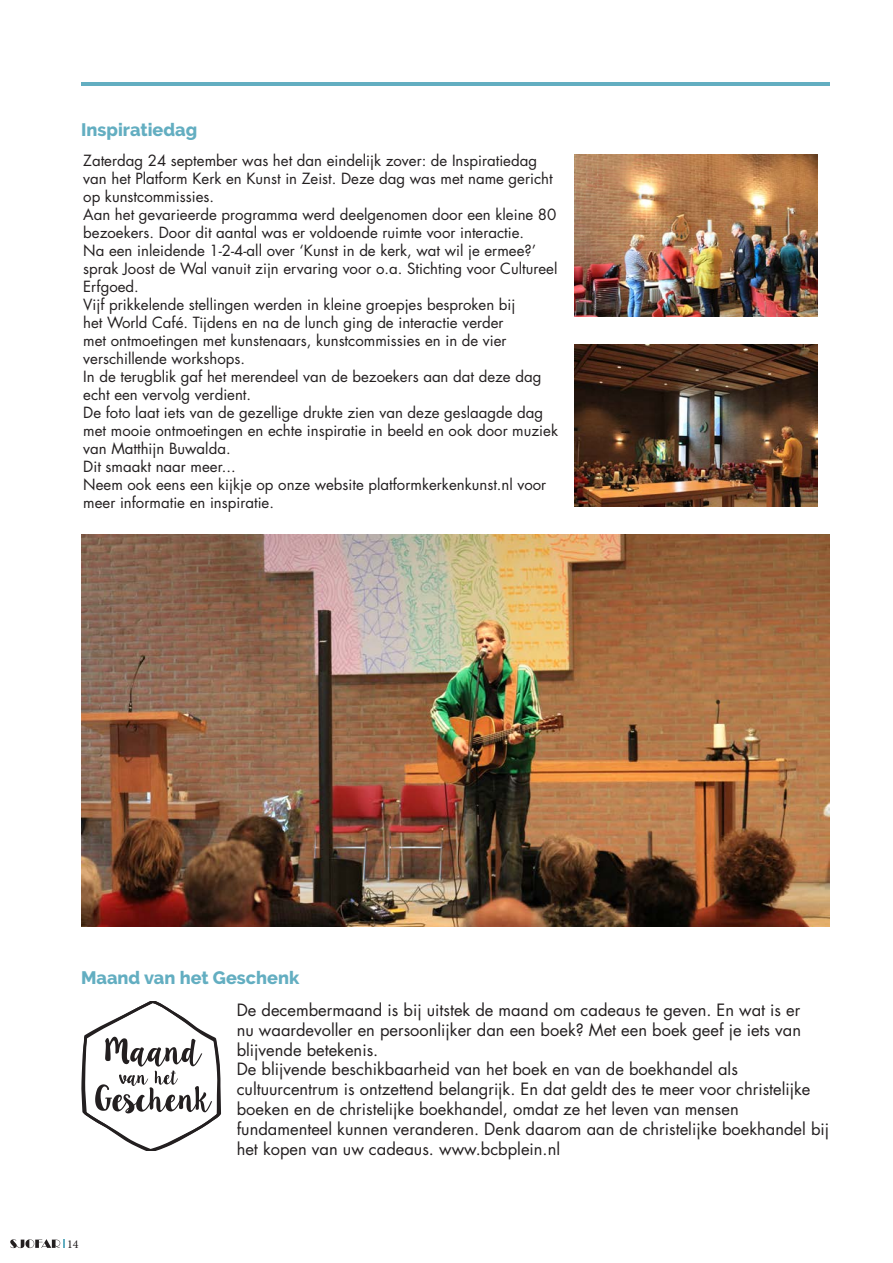
<style>
.page{position:relative;width:893px;height:1263px;background:#fff}
.page>*{position:absolute;margin:0;border:0;box-sizing:border-box;transform-origin:0 0}
.t1{font:800 18px "Raleway";color:#63aec1}
.t2{font:16.5px/19.8px "Futura Std";color:#231f20;text-align:justify}
.t3{font:15px/18px "Futura Std";color:#231f20}
.t4{font:12px "Minion Pro";color:#231f20}
</style>
<div class="page">
<svg style="left:10px;top:1239px;width:55px;height:9px"></svg>
<img style="left:81px;top:534px;width:748px;height:393px">
<hr style="left:81px;top:82px;width:748px;height:3px;background:#63aec1">
<svg style="left:81px;top:1001px;width:140px;height:149px"></svg>
<img style="left:574px;top:154px;width:243px;height:162px">
<img style="left:574px;top:344px;width:243px;height:162px">
<p class="t1" style="left:81px;top:119px;width:118px">Inspiratiedag</p>
<p class="t3" style="left:83px;top:152px;width:471px">Zaterdag 24 september was het dan eindelijk zover: de Inspiratiedag van het Platform Kerk en Kunst in Zeist. Deze dag was met name gericht op kunstcommissies.</p>
<p class="t3" style="left:83px;top:206px;width:475px">Aan het gevarieerde programma werd deelgenomen door een kleine 80 bezoekers. Door dit aantal was er voldoende ruimte voor interactie.</p>
<p class="t3" style="left:83px;top:242px;width:476px">Na een inleidende 1-2-4-all over ‘Kunst in de kerk, wat wil je ermee?’ sprak Joost de Wal vanuit zijn ervaring voor o.a. Stichting voor Cultureel<br>Erfgoed.</p>
<p class="t3" style="left:83px;top:296px;width:434px">Vijf prikkelende stellingen werden in kleine groepjes besproken bij het World Café. Tijdens en na de lunch ging de interactie verder met ontmoetingen met kunstenaars, kunstcommissies en in de vier verschillende workshops.</p>
<p class="t3" style="left:83px;top:368px;width:460px">In de terugblik gaf het merendeel van de bezoekers aan dat deze dag echt een vervolg verdient.</p>
<p class="t3" style="left:83px;top:404px;width:476px">De foto laat iets van de gezellige drukte zien van deze geslaagde dag met mooie ontmoetingen en echte inspiratie in beeld en ook door muziek van Matthijn Buwalda.</p>
<p class="t3" style="left:83px;top:458px;width:154px">Dit smaakt naar meer...</p>
<p class="t3" style="left:83px;top:476px;width:465px">Neem ook eens een kijkje op onze website platformkerkenkunst.nl voor meer informatie en inspiratie.</p>
<p class="t1" style="left:81px;top:968px;width:220px">Maand van het Geschenk</p>
<p class="t4" style="left:67px;top:1236px;width:13px">14</p>
<p class="t2" style="left:237px;top:1000px;width:566px">De decembermaand is bij uitstek de maand om cadeaus te geven. En wat is er nu waardevoller en persoonlijker dan een boek? Met een boek geef je iets van blijvende betekenis.</p>
<p class="t2" style="left:237px;top:1059px;width:594px;text-align:left">De blijvende beschikbaarheid van het boek en van de boekhandel als cultuurcentrum is ontzettend belangrijk. En dat geldt des te meer voor christelijke boeken en de christelijke boekhandel, omdat ze het leven van mensen fundamenteel kunnen veranderen. Denk daarom aan de christelijke boekhandel bij het kopen van uw cadeaus. www.bcbplein.nl</p>
</div>
